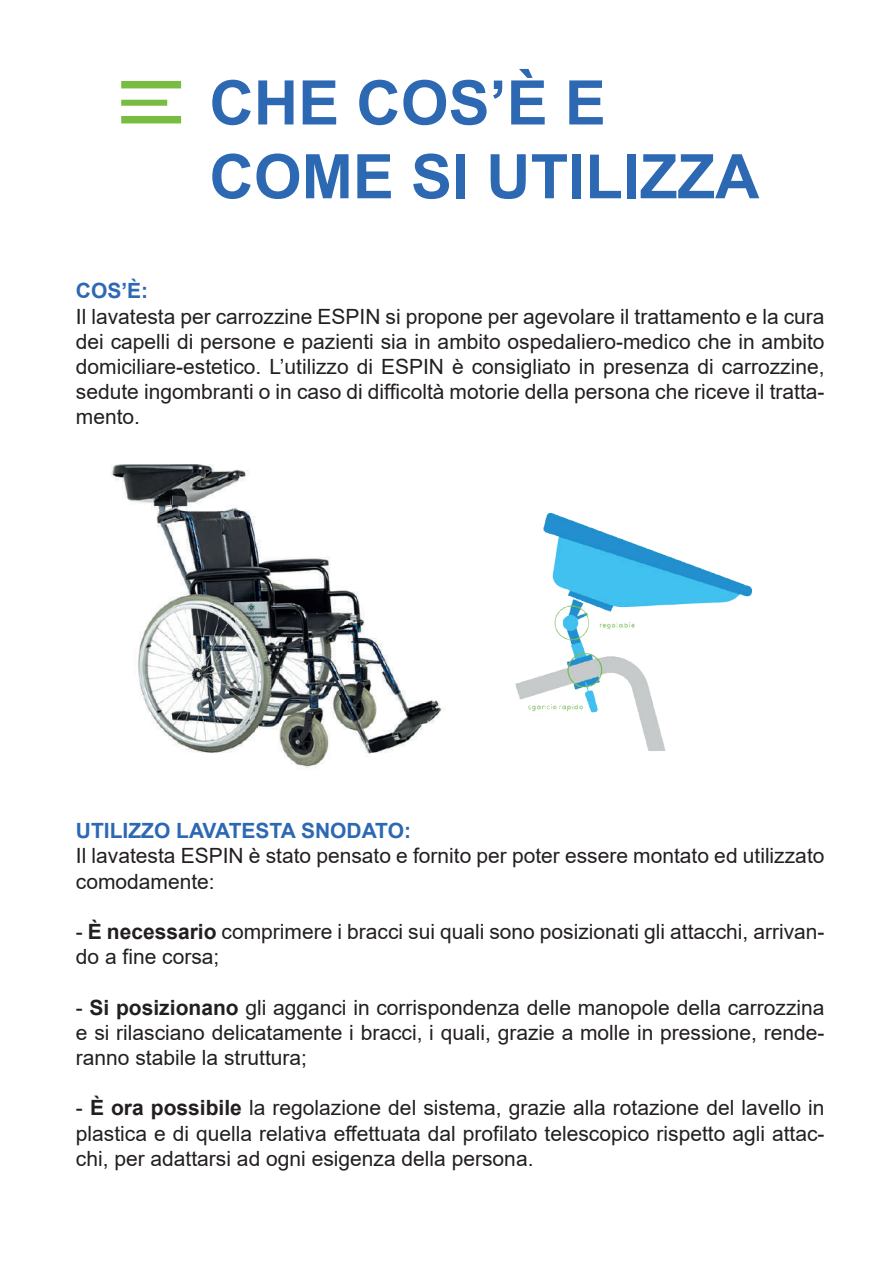
<style>
.page{position:relative;width:893px;height:1263px;background:#fff}
.page>*{position:absolute;margin:0;border:0;box-sizing:border-box;transform-origin:0 0}
.t1{font:700 61.5px/73.8px "Arial";color:#2d68b3}
.t2{font:21px/25.2px "Arial";color:#231f20;text-align:justify}
.t3{font:700 21px "Arial";color:#2d68b3}
.s1{font-weight:700}
</style>
<div class="page">
<div style="left:121px;top:81px;width:60px;height:7px;background:#78bd42"></div>
<div style="left:121px;top:116px;width:60px;height:7px;background:#78bd42"></div>
<div style="left:121px;top:100px;width:46px;height:6px;background:#78bd42"></div>
<img style="left:111px;top:464px;width:334px;height:304px">
<img style="left:515px;top:513px;width:237px;height:238px">
<h1 class="t1" style="left:209px;top:67px;width:552px">CHE COS’È E<br>COME SI UTILIZZA</h1>
<p class="t3" style="left:76px;top:276px;width:74px">COS’È:</p>
<p class="t2" style="left:76px;top:304px;width:750px">Il lavatesta per carrozzine ESPIN si propone per agevolare il trattamento e la cura dei capelli di persone e pazienti sia in ambito ospedaliero-medico che in ambito domiciliare-estetico. L’utilizzo di ESPIN è consigliato in presenza di carrozzine, sedute ingombranti o in caso di difficoltà motorie della persona che riceve il tratta&shy;mento.</p>
<p class="t3" style="left:76px;top:816px;width:337px">UTILIZZO LAVATESTA SNODATO:</p>
<p class="t2" style="left:76px;top:843px;width:750px">Il lavatesta ESPIN è stato pensato e fornito per poter essere montato ed utilizzato comodamente:</p>
<p class="t2" style="left:76px;top:919px;width:750px">- <span class="s1">È necessario</span> comprimere i bracci sui quali sono posizionati gli attacchi, arrivan&shy;do a fine corsa;</p>
<p class="t2" style="left:76px;top:994px;width:750px">- <span class="s1">Si posizionano</span> gli agganci in corrispondenza delle manopole della carrozzina e si rilasciano delicatamente i bracci, i quali, grazie a molle in pressione, rende&shy;ranno stabile la struttura;</p>
<p class="t2" style="left:76px;top:1095px;width:750px">- <span class="s1">È ora possibile</span> la regolazione del sistema, grazie alla rotazione del lavello in plastica e di quella relativa effettuata dal profilato telescopico rispetto agli attac&shy;chi, per adattarsi ad ogni esigenza della persona.</p>
</div>
